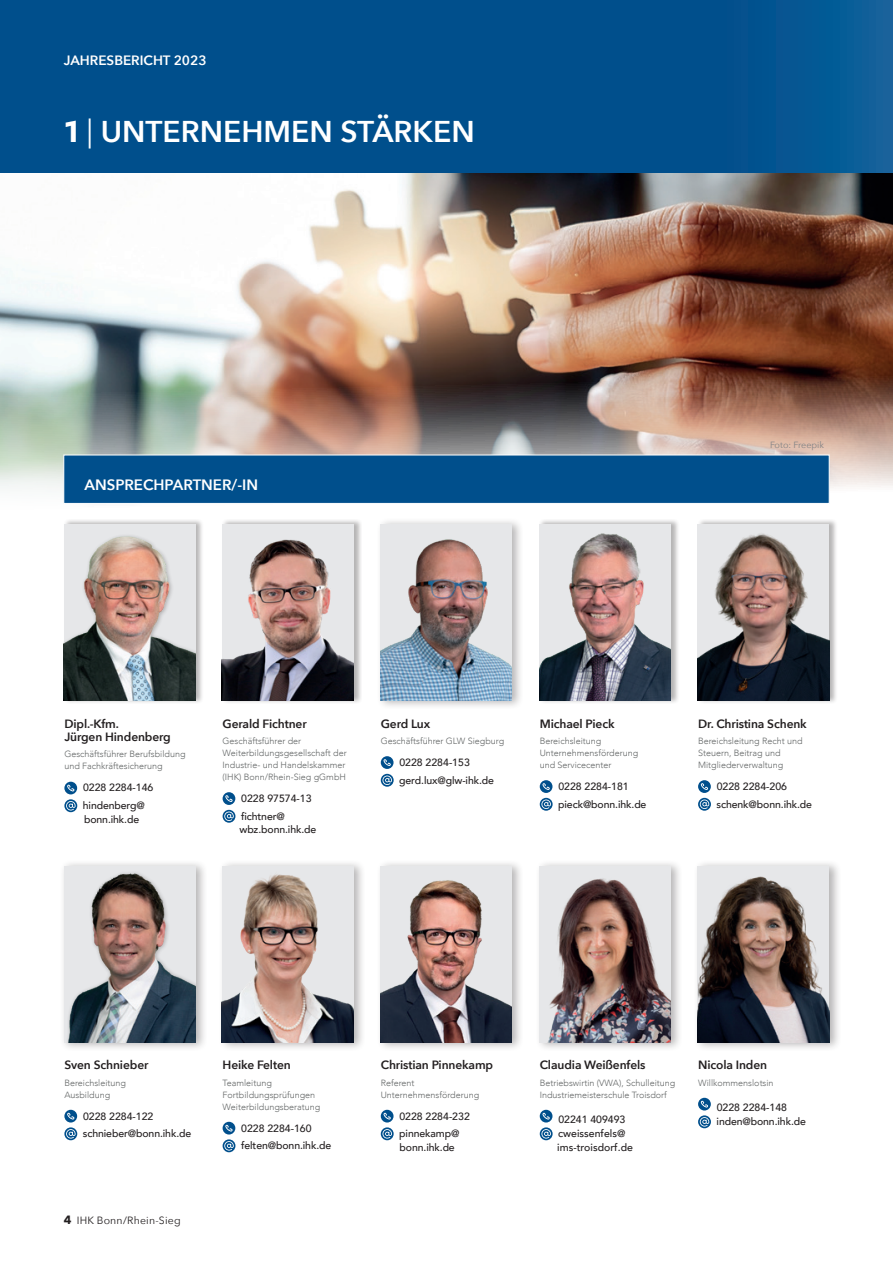
<style>
.page{position:relative;width:893px;height:1263px;background:#fff}
.page>*{position:absolute;margin:0;border:0;box-sizing:border-box;transform-origin:0 0}
.t1{font:600 30px "Avenir Next";color:#fff}
.t2{font:600 15px "Avenir Next";color:#fff}
.t3{font:600 13.5px "Avenir Next";color:#fff}
.t4{font:600 12px/13.5px "Avenir Next";letter-spacing:-.01em;color:#231f20}
.t5{font:500 10.5px/17.7px "Avenir";letter-spacing:-.01em;color:#231f20}
.t6{font:10.5px "Avenir Next";letter-spacing:.02em;color:#231f20}
.t7{font:300 9px/12px "Avenir";color:#636666}
.t8{font:9px "Avenir Next";color:#808285}
.s1{font-family:"Jost";font-weight:700}
.s2{font-weight:400}
.s3{font-weight:700;font-size:12px}
</style>
<div class="page">
<div style="left:376px;top:517px;width:148px;height:193px;background:#231f20;opacity:.33"></div>
<img style="left:380px;top:587px;width:132px;height:114px">
<svg style="left:381px;top:756px;width:13px;height:13px"></svg>
<svg style="left:383px;top:759px;width:8px;height:7px"></svg>
<svg style="left:381px;top:774px;width:13px;height:13px"></svg>
<div style="left:60px;top:859px;width:148px;height:193px;background:#231f20;opacity:.33"></div>
<img style="left:64px;top:866px;width:132px;height:176px">
<svg style="left:64px;top:1110px;width:13px;height:12px"></svg>
<svg style="left:67px;top:1113px;width:7px;height:6px"></svg>
<svg style="left:64px;top:1127px;width:13px;height:13px"></svg>
<img style="left:0;top:172px;width:893px;height:415px">
<div style="left:0;top:0;width:893px;height:172px;background:linear-gradient(to right,#004c8a,#055591)"></div>
<div style="left:376px;top:859px;width:148px;height:193px;background:#231f20;opacity:.33"></div>
<img style="left:380px;top:866px;width:132px;height:176px">
<svg style="left:381px;top:1110px;width:13px;height:12px"></svg>
<svg style="left:383px;top:1113px;width:8px;height:6px"></svg>
<svg style="left:381px;top:1127px;width:13px;height:13px"></svg>
<div style="left:697px;top:519px;width:141px;height:185px;background:#231f20;opacity:.33"></div>
<img style="left:697px;top:524px;width:132px;height:177px">
<div style="left:698px;top:780px;width:13px;height:13px;background:#004f8c;border-radius:50%"></div>
<svg style="left:701px;top:783px;width:7px;height:7px"></svg>
<svg style="left:698px;top:798px;width:13px;height:13px"></svg>
<div style="left:221px;top:519px;width:141px;height:185px;background:#231f20;opacity:.33"></div>
<img style="left:222px;top:524px;width:132px;height:177px">
<div style="left:63px;top:519px;width:141px;height:185px;background:#231f20;opacity:.33"></div>
<img style="left:64px;top:524px;width:132px;height:177px">
<div style="left:218px;top:859px;width:148px;height:193px;background:#231f20;opacity:.33"></div>
<div style="left:222px;top:866px;width:132px;height:176px;background:#e6e7e9"></div>
<img style="left:222px;top:874px;width:132px;height:168px">
<div style="left:223px;top:1122px;width:12px;height:12px;background:#004f8c;border-radius:50%"></div>
<svg style="left:225px;top:1125px;width:8px;height:6px"></svg>
<svg style="left:223px;top:1139px;width:12px;height:13px"></svg>
<svg style="left:223px;top:792px;width:12px;height:13px"></svg>
<svg style="left:225px;top:795px;width:8px;height:7px"></svg>
<svg style="left:223px;top:810px;width:12px;height:13px"></svg>
<svg style="left:64px;top:782px;width:13px;height:12px"></svg>
<svg style="left:67px;top:785px;width:7px;height:6px"></svg>
<svg style="left:64px;top:799px;width:13px;height:13px"></svg>
<div style="left:539px;top:519px;width:140px;height:185px;background:#231f20;opacity:.33"></div>
<img style="left:539px;top:524px;width:132px;height:177px">
<svg style="left:540px;top:780px;width:12px;height:13px"></svg>
<svg style="left:542px;top:783px;width:8px;height:7px"></svg>
<svg style="left:540px;top:798px;width:13px;height:13px"></svg>
<div style="left:63px;top:455px;width:767px;height:49px;background:#004f8c;border:1px solid #fff"></div>
<div style="left:535px;top:859px;width:148px;height:193px;background:#231f20;opacity:.33"></div>
<img style="left:539px;top:866px;width:132px;height:176px">
<svg style="left:540px;top:1110px;width:12px;height:12px"></svg>
<svg style="left:542px;top:1113px;width:8px;height:6px"></svg>
<svg style="left:540px;top:1127px;width:13px;height:13px"></svg>
<div style="left:693px;top:859px;width:149px;height:193px;background:#231f20;opacity:.33"></div>
<div style="left:697px;top:866px;width:132px;height:176px;background:#e6e7e9"></div>
<img style="left:697px;top:876px;width:132px;height:166px">
<svg style="left:698px;top:1098px;width:13px;height:12px"></svg>
<svg style="left:701px;top:1101px;width:7px;height:6px"></svg>
<svg style="left:698px;top:1115px;width:13px;height:13px"></svg>
<h3 class="t3" style="left:64px;top:48px;width:144px">JAHRESBERICHT 2023</h3>
<h1 class="t1" style="left:64px;top:106px;width:412px"><span class="s1">1</span> <span class="s2">|</span> UNTERNEHMEN STÄRKEN</h1>
<h2 class="t2" style="left:84px;top:471px;width:175px">ANSPRECHPARTNER/-IN</h2>
<p class="t8" style="left:770px;top:437px;width:56px">Foto: Freepik</p>
<h3 class="t4" style="left:64px;top:716px;width:108px">Dipl.-Kfm.<br>Jürgen Hindenberg</h3>
<p class="t7" style="left:64px;top:748px;width:123px">Geschäftsführer Berufsbildung und Fachkräftesicherung</p>
<p class="t5" style="left:83px;top:778px;width:72px">0228 2284-146 hindenberg@</p>
<p class="t5" style="left:84px;top:810px;width:57px">bonn.ihk.de</p>
<h3 class="t4" style="left:223px;top:716px;width:86px">Gerald Fichtner</h3>
<p class="t7" style="left:223px;top:735px;width:126px">Geschäftsführer der<br>Weiterbildungsgesellschaft der<br>Industrie- und Handelskammer (IHK) Bonn/Rhein-Sieg gGmbH</p>
<p class="t5" style="left:241px;top:789px;width:72px">0228 97574-13 fichtner@</p>
<p class="t5" style="left:239px;top:820px;width:78px">wbz.bonn.ihk.de</p>
<h3 class="t4" style="left:381px;top:716px;width:51px">Gerd Lux</h3>
<p class="t7" style="left:381px;top:735px;width:125px">Geschäftsführer GLW Siegburg</p>
<p class="t5" style="left:399px;top:753px;width:96px">0228 2284-153 gerd.lux@glw-ihk.de</p>
<h3 class="t4" style="left:540px;top:716px;width:76px">Michael Pieck</h3>
<p class="t7" style="left:540px;top:735px;width:100px">Bereichsleitung<br>Unternehmensförderung und Servicecenter</p>
<p class="t5" style="left:558px;top:777px;width:90px">0228 2284-181 pieck@bonn.ihk.de</p>
<h3 class="t4" style="left:698px;top:716px;width:110px">Dr. Christina Schenk</h3>
<p class="t7" style="left:698px;top:735px;width:106px">Bereichsleitung Recht und<br>Steuern, Beitrag und<br>Mitgliederverwaltung</p>
<p class="t5" style="left:717px;top:777px;width:97px">0228 2284-206 schenk@bonn.ihk.de</p>
<h3 class="t4" style="left:64px;top:1058px;width:86px">Sven Schnieber</h3>
<p class="t7" style="left:64px;top:1076px;width:63px">Bereichsleitung<br>Ausbildung</p>
<p class="t5" style="left:83px;top:1106px;width:110px">0228 2284-122 schnieber@bonn.ihk.de</p>
<p class="t6" style="left:64px;top:1211px;width:119px"><span class="s3">4</span> IHK Bonn/Rhein-Sieg</p>
<h3 class="t4" style="left:223px;top:1058px;width:70px">Heike Felten</h3>
<p class="t7" style="left:223px;top:1076px;width:99px">Teamleitung<br>Fortbildungsprüfungen<br>Weiterbildungsberatung</p>
<p class="t5" style="left:241px;top:1118px;width:92px">0228 2284-160 felten@bonn.ihk.de</p>
<h3 class="t4" style="left:381px;top:1058px;width:114px">Christian Pinnekamp</h3>
<p class="t7" style="left:381px;top:1076px;width:100px">Referent<br>Unternehmensförderung</p>
<p class="t5" style="left:399px;top:1106px;width:72px">0228 2284-232 pinnekamp@</p>
<p class="t5" style="left:400px;top:1138px;width:57px">bonn.ihk.de</p>
<h3 class="t4" style="left:540px;top:1058px;width:107px">Claudia Weißenfels</h3>
<p class="t7" style="left:540px;top:1076px;width:137px">Betriebswirtin (VWA), Schulleitung<br>Industriemeisterschule Troisdorf</p>
<p class="t5" style="left:558px;top:1111px;width:69px;line-height:14.7px">02241 409493 cweissenfels@</p>
<p class="t5" style="left:557px;top:1138px;width:77px">ims-troisdorf.de</p>
<h3 class="t4" style="left:698px;top:1058px;width:71px">Nicola Inden</h3>
<p class="t7" style="left:698px;top:1076px;width:77px">Willkommenslotsin</p>
<p class="t5" style="left:717px;top:1099px;width:91px;line-height:14.7px">0228 2284-148 inden@bonn.ihk.de</p>
</div>
